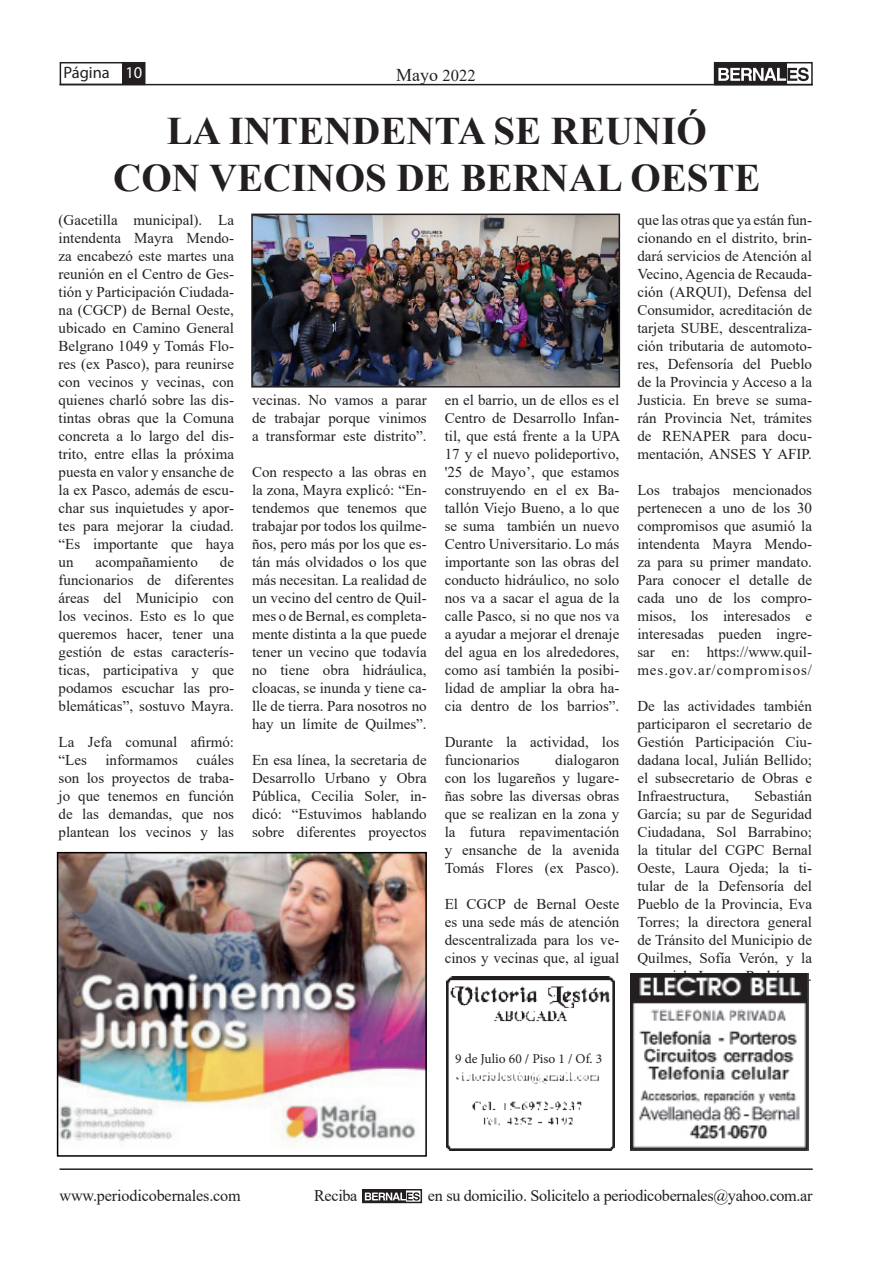
<style>
.page{position:relative;width:893px;height:1263px;background:#fff}
.page>*{position:absolute;margin:0;border:0;box-sizing:border-box;transform-origin:0 0}
.t1{font:700 39px "Times New Roman";color:#231f20}
.t2{font:18px "Times New Roman";color:#231f20}
.t3{font:16.5px "Myriad Pro";color:#231f20}
.t4{font:16.2px "Times New Roman";letter-spacing:-.02em;color:#231f20}
.t5{font:15px/18px "Times New Roman";color:#231f20;text-align:justify}
.t6{font:13.5px "Minion Pro";color:#231f20}
.s1{color:#fff}
.s2{font-size:16.5px}
</style>
<div class="page">
<div style="left:122px;top:63px;width:23px;height:21px;background:#231f20"></div>
<div style="left:60px;top:62px;width:85px;height:23px;border:2px solid #231f20"></div>
<hr style="left:60px;top:84px;width:753px;height:1px;background:#231f20">
<hr style="left:60px;top:1168px;width:753px;height:2px;background:#231f20">
<div style="left:715px;top:63px;width:72px;height:22px;background:#231f20"></div>
<svg style="left:718px;top:68px;width:91px;height:13px"></svg>
<div style="left:714px;top:62px;width:99px;height:23px;border:2px solid #231f20"></div>
<svg style="left:365px;top:1192px;width:54px;height:8px"></svg>
<div style="left:362px;top:1189px;width:60px;height:14px;border:2px solid #231f20"></div>
<img style="left:60px;top:855px;width:364px;height:292px">
<div style="left:57px;top:852px;width:370px;height:305px;border:2px solid #000"></div>
<img style="left:630px;top:973px;width:178px;height:177px">
<img style="left:446px;top:977px;width:168px;height:173px">
<div style="left:453px;top:1040px;width:149px;height:29px;background:#fff"></div>
<img style="left:254px;top:217px;width:363px;height:168px">
<div style="left:251px;top:214px;width:369px;height:174px;border:2px solid #231f20"></div>
<p class="t3" style="left:64px;top:63px;width:80px">Página <span class="s1">10</span></p>
<p class="t2" style="left:396px;top:62px;width:81px">Mayo <span class="s2">2022</span></p>
<p class="t1" style="left:167px;top:103px;width:541px">LA INTENDENTA SE REUNIÓ</p>
<p class="t1" style="left:113px;top:150px;width:649px">CON VECINOS DE BERNAL OESTE</p>
<p class="t5" style="left:59px;top:210px;width:177px">(Gacetilla municipal). La intendenta Mayra Mendo&shy;za encabezó este martes una reunión en el Centro de Ges&shy;tión y Participación Ciudada&shy;na (CGCP) de Bernal Oeste, ubicado en Camino General Belgrano 1049 y Tomás Flo&shy;res (ex Pasco), para reunirse con vecinos y vecinas, con quienes charló sobre las dis&shy;tintas obras que la Comuna concreta a lo largo del dis&shy;trito, entre ellas la próxima puesta en valor y ensanche de la ex Pasco, además de escu&shy;char sus inquietudes y apor&shy;tes para mejorar la ciudad.</p>
<p class="t5" style="left:59px;top:534px;width:177px">“Es importante que haya un</p>
<p class="t5" style="left:637px;top:210px;width:176px">que las otras que ya están fun&shy;cionando en el distrito, brin&shy;dará servicios de Atención al Vecino, Agencia de Recauda&shy;ción (ARQUI), Defensa del Consumidor, acreditación de tarjeta SUBE, descentraliza&shy;ción tributaria de automoto&shy;res, Defensoría del Pueblo de la Provincia y Acceso a la Justicia. En breve se suma&shy;rán Provincia Net, trámites de RENAPER para docu&shy;mentación, ANSES Y AFIP.</p>
<p class="t5" style="left:637px;top:480px;width:176px">Los trabajos mencionados pertenecen a uno de los 30 compromisos que asumió la intendenta Mayra Mendo&shy;za para su primer mandato.<br>Para conocer el detalle de cada uno de los compro&shy;misos, los interesados e interesadas pueden ingre&shy;sar en: https://www.quil&shy;mes.gov.ar/compromisos/</p>
<p class="t5" style="left:637px;top:696px;width:176px">De las actividades también participaron el secretario de Gestión Participación Ciu&shy;dadana local, Julián Bellido; el subsecretario de Obras e Infraestructura,</p>
<p class="t5" style="left:252px;top:390px;width:176px">vecinas. No vamos a parar de trabajar porque vinimos a transformar este distrito”.</p>
<p class="t5" style="left:252px;top:462px;width:176px">Con respecto a las obras en la zona, Mayra explicó: “En&shy;tendemos que tenemos que trabajar por todos los quilme&shy;ños, pero más por los que es&shy;tán más olvidados o los que más necesitan. La realidad de un vecino del centro de Quil&shy;mes o de Bernal, es completa&shy;mente distinta a la que puede tener un vecino que todavía no tiene obra hidráulica, cloacas, se inunda y tiene ca&shy;lle de tierra. Para nosotros no hay un límite de Quilmes”.</p>
<p class="t5" style="left:252px;top:750px;width:176px">En esa línea, la secretaria de Desarrollo Urbano y Obra Pública, Cecilia Soler, in&shy;dicó: “Estuvimos hablando sobre diferentes proyectos</p>
<p class="t5" style="left:445px;top:390px;width:177px">en el barrio, un de ellos es el Centro de Desarrollo Infan&shy;til, que está frente a la UPA 17 y el nuevo polideportivo, '25 de Mayo’, que estamos construyendo en el ex Ba&shy;tallón Viejo Bueno, a lo que se suma también un nuevo Centro Universitario. Lo más importante son las obras del conducto hidráulico, no solo nos va a sacar el agua de la calle Pasco, si no que nos va a ayudar a mejorar el drenaje del agua en los alrededores, como así también la posibi&shy;lidad de ampliar la obra ha&shy;cia dentro de los barrios”.</p>
<p class="t5" style="left:445px;top:732px;width:176px">Durante la actividad, los funcionarios</p>
<p class="t5" style="left:59px;top:552px;width:177px;text-indent:161px">de funcionarios de diferentes áreas del Municipio con los vecinos. Esto es lo que queremos hacer, tener una gestión de estas caracterís&shy;ticas, participativa y que podamos escuchar las pro&shy;blemáticas”, sostuvo Mayra.</p>
<p class="t5" style="left:59px;top:732px;width:177px">La Jefa comunal afirmó: “Les informamos cuáles son los proyectos de traba&shy;jo que tenemos en función de las demandas, que nos plantean los vecinos y las</p>
<p class="t5" style="left:95px;top:552px;width:104px">acompañamiento</p>
<p class="t5" style="left:445px;top:750px;width:176px;text-indent:111px">dialogaron con los lugareños y lugare&shy;ñas sobre las diversas obras que se realizan en la zona y la futura repavimentación y ensanche de la avenida Tomás Flores (ex Pasco).</p>
<p class="t5" style="left:445px;top:894px;width:176px">El CGCP de Bernal Oeste es una sede más de atención descentralizada para los ve&shy;cinos y vecinas que, al igual</p>
<p class="t5" style="left:637px;top:786px;width:176px;text-indent:117px">Sebastián García; su par de Seguridad Ciudadana, Sol Barrabino; la titular del CGPC Bernal Oeste, Laura Ojeda; la ti&shy;tular de la Defensoría del Pueblo de la Provincia, Eva Torres; la directora general de Tránsito del Municipio de Quilmes, Sofía Verón, y la</p>
<p class="t6" style="left:455px;top:1050px;width:149px">9 de Julio 60 / Piso 1 / Of. 3</p>
<p class="t4" style="left:60px;top:1184px;width:183px">www.periodicobernales.com</p>
<p class="t4" style="left:314px;top:1184px;width:45px">Reciba</p>
<p class="t4" style="left:428px;top:1184px;width:386px">en su domicilio. Solicitelo a periodicobernales@yahoo.com.ar</p>
</div>
